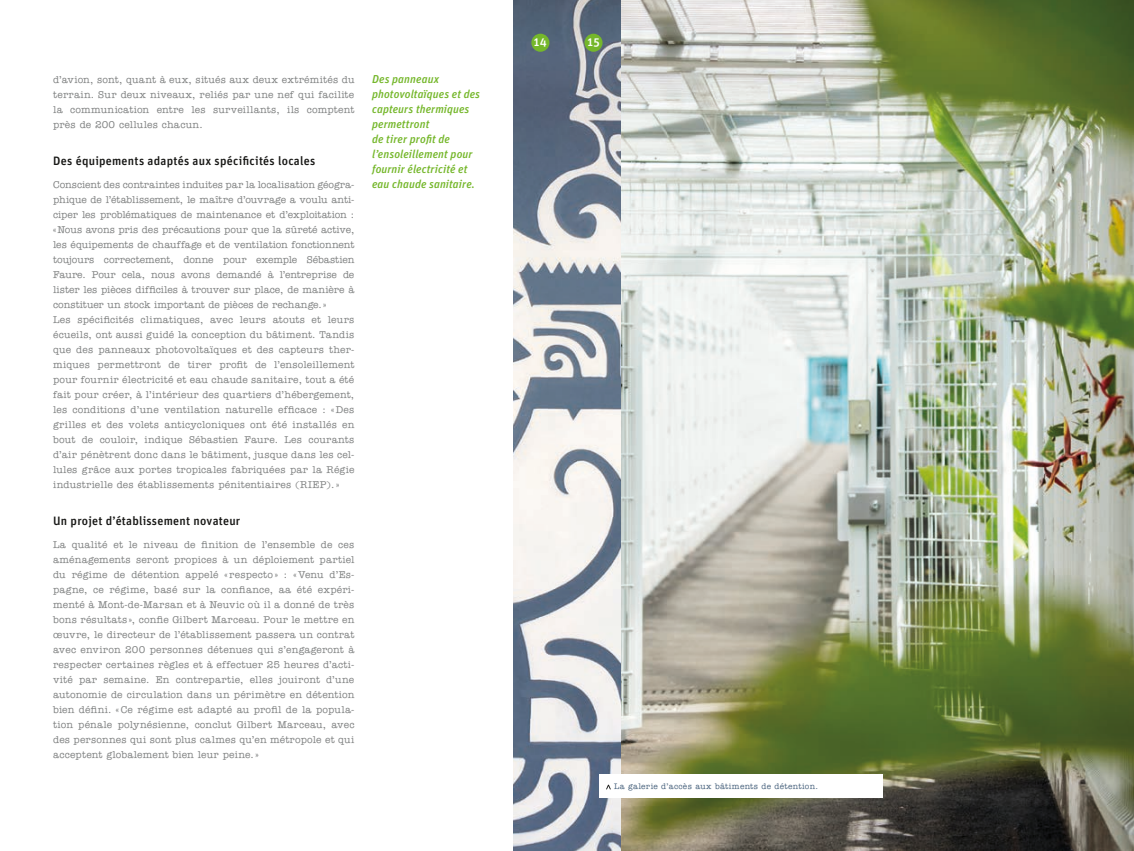
<style>
.page{position:relative;width:1134px;height:851px;background:#fff}
.page>*{position:absolute;margin:0;border:0;box-sizing:border-box;transform-origin:0 0}
.t1{font:500 12.12px "Unit";letter-spacing:.02em;color:#181816}
.t2{font:500 12px "Unit";color:#fff}
.t3{font:italic 500 11.5px/15px "Unit";letter-spacing:.01em;color:#75b72b}
.t4{font:500 10px/15px "American Typewriter";letter-spacing:.015em;color:#808282;text-align:justify}
.t5{font:500 8.12px "American Typewriter";letter-spacing:.04em;color:#47617c}
</style>
<div class="page">
<img style="left:620px;top:0;width:514px;height:850px">
<img style="left:514px;top:0;width:106px;height:850px">
<div style="left:531px;top:34px;width:18px;height:18px;background:#75b72b;border-radius:50%"></div>
<div style="left:584px;top:34px;width:18px;height:18px;background:#75b72b;border-radius:50%"></div>
<div style="left:599px;top:774px;width:283px;height:23px;background:#fff"></div>
<svg style="left:606px;top:784px;width:5px;height:5px"></svg>
<p class="t4" style="left:53px;top:72px;width:303px">d’avion, sont, quant à eux, situés aux deux extrémités du terrain. Sur deux niveaux, reliés par une nef qui facilite la communication entre les surveillants, ils comptent près de 200 cellules chacun.</p>
<p class="t1" style="left:53px;top:153px;width:264px">Des équipements adaptés aux spécificités locales</p>
<p class="t4" style="left:53px;top:177px;width:303px;text-align:left">Conscient des contraintes induites par la localisation géogra&shy;phique de l’établissement, le maître d’ouvrage a voulu anti&shy;ciper les problématiques de maintenance et d’exploitation : «Nous avons pris des précautions pour que la sûreté active, les équipements de chauffage et de ventilation fonctionnent toujours correctement, donne pour exemple Sébastien Faure. Pour cela, nous avons demandé à l’entreprise de lister les pièces difficiles à trouver sur place, de manière à constituer un stock important de pièces de rechange.»<br>Les spécificités climatiques, avec leurs atouts et leurs écueils, ont aussi guidé la conception du bâtiment. Tandis que des panneaux photovoltaïques et des capteurs ther&shy;miques permettront de tirer profit de l’ensoleillement pour fournir électricité et eau chaude sanitaire, tout a été fait pour créer, à l’intérieur des quartiers d’hébergement, les conditions d’une ventilation naturelle efficace : «Des grilles et des volets anticycloniques ont été installés en bout de couloir, indique Sébastien Faure. Les courants d’air pénètrent donc dans le bâtiment, jusque dans les cel&shy;lules grâce aux portes tropicales fabriquées par la Régie industrielle des établissements pénitentiaires (RIEP).»</p>
<p class="t1" style="left:53px;top:513px;width:189px">Un projet d’établissement novateur</p>
<p class="t4" style="left:53px;top:537px;width:303px">La qualité et le niveau de finition de l’ensemble de ces aménagements seront propices à un déploiement partiel du régime de détention appelé « respecto» : «Venu d’Es&shy;pagne, ce régime, basé sur la confiance, aa été expéri&shy;menté à Mont-de-Marsan et à Neuvic où il a donné de très bons résultats », confie Gilbert Marceau. Pour le mettre en œuvre, le directeur de l’établissement passera un contrat avec environ 200 personnes détenues qui s’engageront à respecter certaines règles et à effectuer 25 heures d’acti&shy;vité par semaine. En contrepartie, elles jouiront d’une autonomie de circulation dans un périmètre en détention bien défini. «Ce régime est adapté au profil de la popula&shy;tion pénale polynésienne, conclut Gilbert Marceau, avec des personnes qui sont plus calmes qu’en métropole et qui acceptent globalement bien leur peine.»</p>
<p class="t3" style="left:372px;top:71px;width:110px">Des panneaux photovoltaïques et des capteurs thermiques permettront<br>de tirer profit de l’ensoleillement pour fournir électricité et eau chaude sanitaire.</p>
<p class="t2" style="left:534px;top:34px;width:14px">14</p>
<p class="t2" style="left:587px;top:34px;width:14px">15</p>
<p class="t5" style="left:614px;top:782px;width:205px">La galerie d’accès aux bâtiments de détention.</p>
</div>
